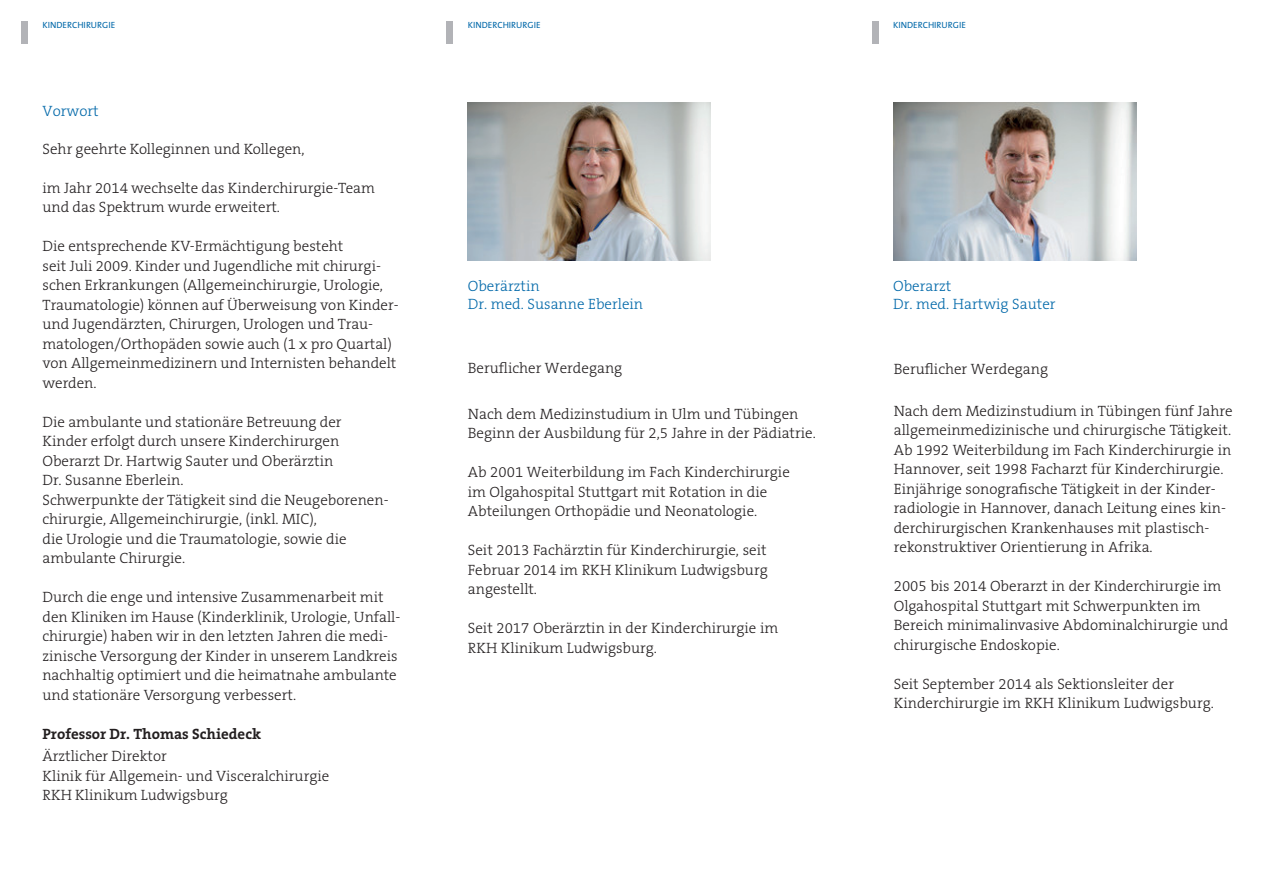
<style>
.page{position:relative;width:1276px;height:893px;background:#fff}
.page>*{position:absolute;margin:0;border:0;box-sizing:border-box;transform-origin:0 0}
.t1{font:300 15px/19.5px "The Serif B3";color:#231f20}
.t2{font:300 15px/18px "The Serif B3";color:#0068a9}
.t3{font:700 15px "The Serif B7";color:#231f20}
.t4{font:9px "The Sans Caps";color:#0068a9}
</style>
<div class="page">
<div style="left:446px;top:21px;width:7px;height:23px;background:#b2b3b7"></div>
<div style="left:872px;top:21px;width:6px;height:23px;background:#b2b3b7"></div>
<div style="left:21px;top:21px;width:6px;height:23px;background:#b2b3b7"></div>
<img style="left:468px;top:102px;width:243px;height:159px">
<img style="left:894px;top:102px;width:243px;height:159px">
<p class="t4" style="left:43px;top:17px;width:74px">KINDERCHIRURGIE</p>
<p class="t4" style="left:468px;top:17px;width:74px">KINDERCHIRURGIE</p>
<p class="t4" style="left:893px;top:17px;width:74px">KINDERCHIRURGIE</p>
<p class="t2" style="left:43px;top:102px;width:58px">Vorwort</p>
<p class="t1" style="left:43px;top:139px;width:264px">Sehr geehrte Kolleginnen und Kollegen,</p>
<p class="t1" style="left:43px;top:178px;width:334px">im Jahr 2014 wechselte das Kinderchirurgie-Team und das Spektrum wurde erweitert.</p>
<p class="t1" style="left:43px;top:237px;width:358px">Die entsprechende KV-Ermächtigung besteht<br>seit Juli 2009. Kinder und Jugendliche mit chirurgi&shy;schen Erkrankungen (Allgemeinchirurgie, Urologie, Traumatologie) können auf Überweisung von Kinder&shy;und Jugendärzten, Chirurgen, Urologen und Trau&shy;matologen/Orthopäden sowie auch (1 x pro Quartal) von Allgemeinmedizinern und Internisten behandelt werden.</p>
<p class="t1" style="left:43px;top:412px;width:348px">Die ambulante und stationäre Betreuung der Kinder erfolgt durch unsere Kinderchirurgen Oberarzt Dr. Hartwig Sauter und Oberärztin<br>Dr. Susanne Eberlein.<br>Schwerpunkte der Tätigkeit sind die Neugeborenen&shy;chirurgie, Allgemeinchirurgie, (inkl. MIC),<br>die Urologie und die Traumatologie, sowie die ambulante Chirurgie.</p>
<p class="t1" style="left:43px;top:588px;width:359px">Durch die enge und intensive Zusammenarbeit mit den Kliniken im Hause (Kinderklinik, Urologie, Unfall&shy;chirurgie) haben wir in den letzten Jahren die medi&shy;zinische Versorgung der Kinder in unserem Landkreis nachhaltig optimiert und die heimatnahe ambulante und stationäre Versorgung verbessert.</p>
<p class="t3" style="left:43px;top:725px;width:220px">Professor Dr. Thomas Schiedeck</p>
<p class="t1" style="left:43px;top:747px;width:288px">Ärztlicher Direktor<br>Klinik für Allgemein- und Visceralchirurgie<br>RKH Klinikum Ludwigsburg</p>
<p class="t2" style="left:468px;top:277px;width:177px">Oberärztin<br>Dr. med. Susanne Eberlein</p>
<p class="t1" style="left:468px;top:359px;width:156px">Beruflicher Werdegang</p>
<p class="t1" style="left:468px;top:404px;width:349px">Nach dem Medizinstudium in Ulm und Tübingen<br>Beginn der Ausbildung für 2,5 Jahre in der Pädiatrie.</p>
<p class="t1" style="left:468px;top:463px;width:323px">Ab 2001 Weiterbildung im Fach Kinderchirurgie im Olgahospital Stuttgart mit Rotation in die<br>Abteilungen Orthopädie und Neonatologie.</p>
<p class="t1" style="left:468px;top:541px;width:301px;text-align:justify">Seit 2013 Fachärztin für Kinderchirurgie, seit Februar 2014 im RKH Klinikum Ludwigsburg angestellt.</p>
<p class="t1" style="left:468px;top:619px;width:312px">Seit 2017 Oberärztin in der Kinderchirurgie im<br>RKH Klinikum Ludwigsburg.</p>
<p class="t2" style="left:893px;top:277px;width:164px">Oberarzt<br>Dr. med. Hartwig Sauter</p>
<p class="t1" style="left:893px;top:359px;width:156px">Beruflicher Werdegang</p>
<p class="t1" style="left:893px;top:401px;width:340px">Nach dem Medizinstudium in Tübingen fünf Jahre allgemeinmedizinische und chirurgische Tätigkeit.<br>Ab 1992 Weiterbildung im Fach Kinderchirurgie in Hannover, seit 1998 Facharzt für Kinderchirurgie.<br>Einjährige sonografische Tätigkeit in der Kinder&shy;radiologie in Hannover, danach Leitung eines kin&shy;derchirurgischen Krankenhauses mit plastisch&shy;rekonstruktiver Orientierung in Afrika.</p>
<p class="t1" style="left:893px;top:577px;width:336px">2005 bis 2014 Oberarzt in der Kinderchirurgie im Olgahospital Stuttgart mit Schwerpunkten im Bereich minimalinvasive Abdominalchirurgie und chirurgische Endoskopie.</p>
<p class="t1" style="left:893px;top:674px;width:321px">Seit September 2014 als Sektionsleiter der<br>Kinderchirurgie im RKH Klinikum Ludwigsburg.</p>
</div>
